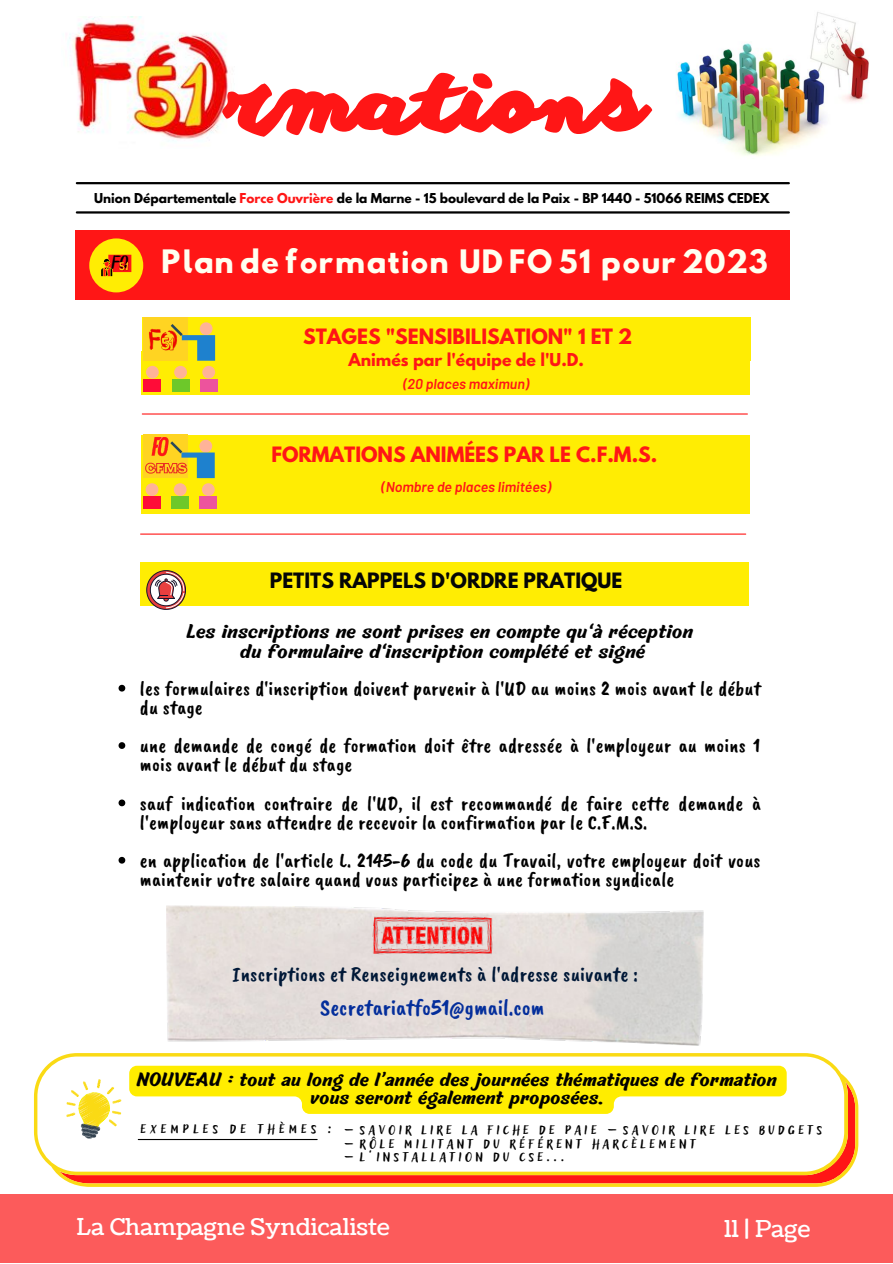
<style>
.page{position:relative;width:893px;height:1264px;background:#fff}
.page>*{position:absolute;margin:0;border:0;box-sizing:border-box;transform-origin:0 0}
.t1{font:900 89.4px "Another Shabby";color:#ff1616}
.t2{font:28.65px "Hussar Bd";color:#fffff0}
.t3{font:23.4px "Caveat Brush";color:#042e9b}
.t4{font:23.1px "Coustard";color:#fff}
.t5{font:22.05px/19px "Michegar";letter-spacing:.01em;color:#000;text-align:center}
.t6{font:21.3px/17.5px "Michegar";letter-spacing:.01em;color:#000;text-align:center}
.t7{font:21.3px "Caveat Brush";letter-spacing:.01em;color:#001837}
.t8{font:20.55px/19px "Caveat Brush";letter-spacing:.01em;color:#000}
.t9{font:700 18.75px "League Spartan";color:#ff1616}
.t10{font:700 18.75px "League Spartan";color:#050606}
.t11{font:16.5px "Adlery Pro Blockletter";letter-spacing:.215em;color:#000}
.t12{font:16.5px "Adlery Pro Blockletter";letter-spacing:.26em;color:#000}
.t13{font:700 15.75px "League Spartan";color:#ff1616}
.t14{font:italic 600 14.25px "Barlow";color:#ff1616}
.t15{font:700 12.15px "League Spartan";color:#000}
.s1{color:#ff1616}
.s2{font-family:"Espa Extended";font-size:19.35px;color:#000}
</style>
<div class="page">
<div style="left:0;top:1193px;width:892px;height:69px;background:#fc5b5b"></div>
<img style="left:676px;top:12px;width:193px;height:144px">
<div style="left:76px;top:230px;width:713px;height:70px;background:#ff1616"></div>
<img style="left:68px;top:17px;width:161px;height:125px">
<div style="left:89px;top:238px;width:54px;height:54px;background:#ffed03;border-radius:50%"></div>
<svg style="left:101px;top:255px;width:30px;height:21px"></svg>
<hr style="left:77px;top:182px;width:711px;height:2px;background:#000">
<hr style="left:77px;top:211px;width:711px;height:2px;background:#000">
<img style="left:111px;top:254px;width:18px;height:20px">
<div style="left:142px;top:317px;width:608px;height:44px;background:#ffed03"></div>
<hr style="left:142px;top:413px;width:605px;height:1px;background:#ff1616">
<div style="left:142px;top:351px;width:608px;height:44px;background:#ffed03"></div>
<div style="left:143px;top:317px;width:45px;height:44px;background:#ffd422"></div>
<svg style="left:200px;top:322px;width:12px;height:13px"></svg>
<div style="left:202px;top:366px;width:13px;height:12px;background:#ffb398;border-radius:50%"></div>
<div style="left:200px;top:378px;width:18px;height:13px;background:#ed539d"></div>
<div style="left:174px;top:366px;width:13px;height:12px;background:#ffb398;border-radius:50%"></div>
<div style="left:171px;top:378px;width:18px;height:13px;background:#6dc82a"></div>
<div style="left:146px;top:366px;width:13px;height:12px;background:#ffb398;border-radius:50%"></div>
<div style="left:143px;top:378px;width:18px;height:13px;background:#ff0c38"></div>
<svg style="left:171px;top:324px;width:44px;height:37px"></svg>
<img style="left:149px;top:325px;width:29px;height:30px">
<div style="left:140px;top:561px;width:608px;height:44px;background:#ffed03"></div>
<svg style="left:146px;top:570px;width:40px;height:39px"></svg>
<hr style="left:141px;top:533px;width:604px;height:1px;background:#ff1616">
<div style="left:141px;top:435px;width:608px;height:44px;background:#ffed03"></div>
<div style="left:141px;top:469px;width:608px;height:44px;background:#ffed03"></div>
<div style="left:143px;top:434px;width:45px;height:44px;background:#ffd422"></div>
<div style="left:202px;top:483px;width:13px;height:13px;background:#ffb398;border-radius:50%"></div>
<div style="left:199px;top:496px;width:18px;height:13px;background:#ed539d"></div>
<div style="left:174px;top:483px;width:12px;height:13px;background:#ffb398;border-radius:50%"></div>
<div style="left:171px;top:496px;width:18px;height:13px;background:#6dc82a"></div>
<div style="left:146px;top:483px;width:12px;height:13px;background:#ffb398;border-radius:50%"></div>
<div style="left:143px;top:496px;width:18px;height:13px;background:#ff0c38"></div>
<img style="left:154px;top:437px;width:15px;height:4px">
<svg style="left:145px;top:441px;width:70px;height:37px"></svg>
<img style="left:371px;top:907px;width:124px;height:57px">
<svg style="left:118px;top:684px;width:7px;height:7px"></svg>
<svg style="left:118px;top:742px;width:7px;height:7px"></svg>
<svg style="left:118px;top:799px;width:7px;height:7px"></svg>
<svg style="left:118px;top:856px;width:7px;height:7px"></svg>
<svg style="left:34px;top:1053px;width:824px;height:133px"></svg>
<svg style="left:66px;top:1079px;width:55px;height:59px"></svg>
<hr style="left:138px;top:1138px;width:179px;height:2px;background:#000">
<svg style="left:129px;top:1065px;width:657px;height:48px"></svg>
<h1 class="t1" style="left:225px;top:39px;width:419px">rmations</h1>
<p class="t15" style="left:94px;top:192px;width:676px">Union Départementale <span class="s1">Force Ouvrière</span> de la Marne - 15 boulevard de la Paix - BP 1440 - 51066 REIMS CEDEX</p>
<h2 class="t2" style="left:112px;top:247px;width:658px"><span class="s2">FO</span> Plan de formation UD FO 51 pour 2023</h2>
<p class="t9" style="left:303px;top:327px;width:330px">STAGES "SENSIBILISATION" 1 ET 2</p>
<p class="t13" style="left:348px;top:352px;width:237px">Animés par l'équipe de l'U.D.</p>
<p class="t14" style="left:403px;top:375px;width:128px">(20 places maximun)</p>
<p class="t9" style="left:271px;top:445px;width:387px">FORMATIONS ANIMÉES PAR LE C.F.M.S.</p>
<p class="t14" style="left:381px;top:477px;width:171px">(Nombre de places limitées)</p>
<p class="t10" style="left:270px;top:571px;width:354px">PETITS RAPPELS D'ORDRE PRATIQUE</p>
<p class="t5" style="left:188px;top:623px;width:508px">Les inscriptions ne sont prises en compte qu'à réception du formulaire d'inscription complété et signé</p>
<p class="t8" style="left:140px;top:678px;width:622px">les formulaires d'inscription doivent parvenir à l'UD au moins 2 mois avant le début du stage</p>
<p class="t8" style="left:140px;top:736px;width:622px">une demande de congé de formation doit être adressée à l'employeur au moins 1 mois avant le début du stage</p>
<p class="t8" style="left:140px;top:793px;width:622px">sauf indication contraire de l'UD, il est recommandé de faire cette demande à l'employeur sans attendre de recevoir la confirmation par le C.F.M.S.</p>
<p class="t8" style="left:140px;top:850px;width:622px">en application de l'article L. 2145-6 du code du Travail, votre employeur doit vous maintenir votre salaire quand vous participez à une formation syndicale</p>
<p class="t7" style="left:232px;top:960px;width:407px">Inscriptions et Renseignements à l'adresse suivante :</p>
<p class="t3" style="left:320px;top:992px;width:226px">Secretariatfo51@gmail.com</p>
<p class="t6" style="left:138px;top:1072px;width:642px">NOUVEAU : tout au long de l’année des journées thématiques de formation vous seront également proposées.</p>
<p class="t11" style="left:343px;top:1118px;width:480px">– SAVOIR LIRE LA FICHE DE PAIE – SAVOIR LIRE LES BUDGETS</p>
<p class="t11" style="left:343px;top:1132px;width:354px">– RÔLE MILITANT DU RÉFÉRENT HARCÈLEMENT</p>
<p class="t11" style="left:343px;top:1145px;width:223px">– L’INSTALLATION DU CSE...</p>
<p class="t12" style="left:141px;top:1117px;width:192px">EXEMPLES DE THÈMES :</p>
<p class="t4" style="left:76px;top:1211px;width:314px">La Champagne Syndicaliste</p>
<p class="t4" style="left:724px;top:1212px;width:88px">11 | Page</p>
</div>
